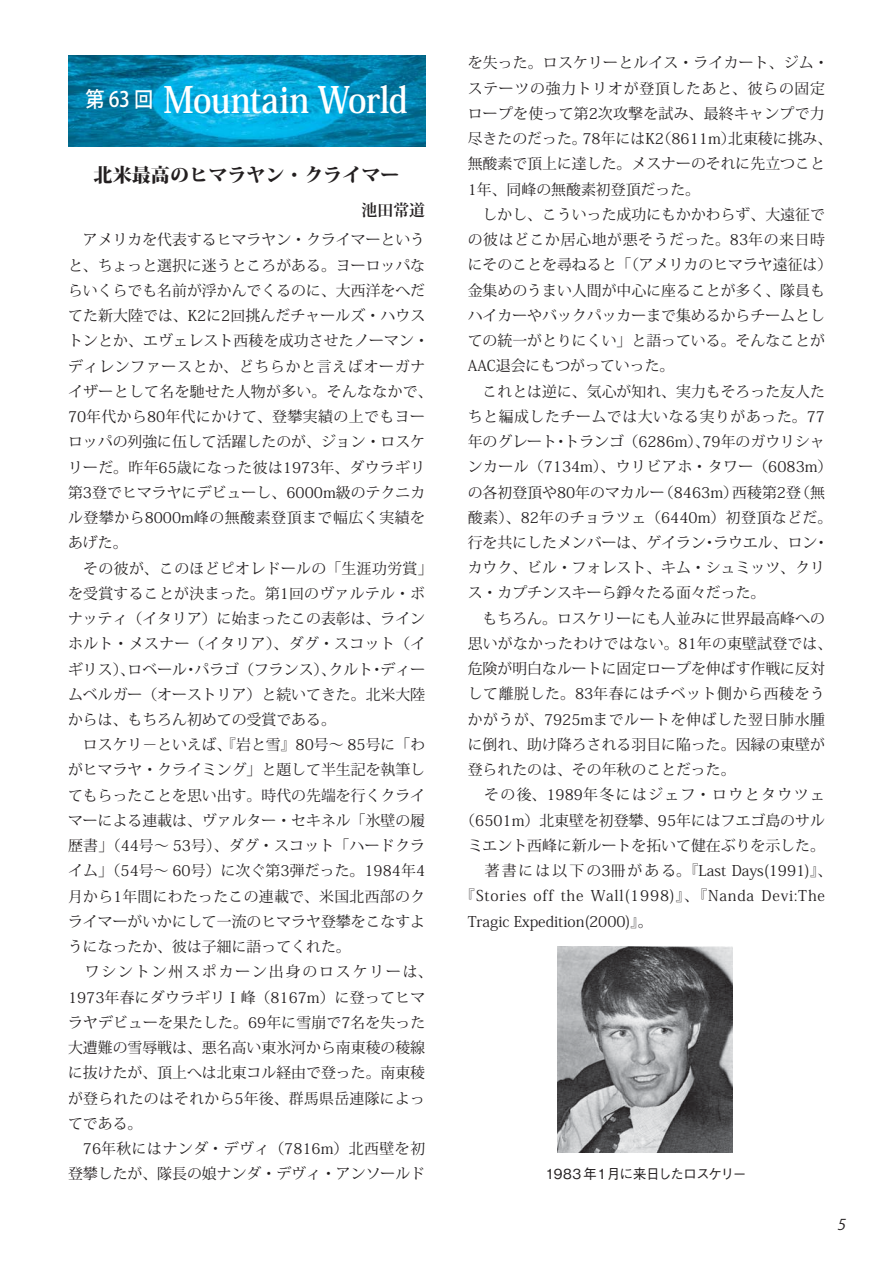
<style>
.page{position:relative;width:893px;height:1263px;background:#fff}
.page>*{position:absolute;margin:0;border:0;box-sizing:border-box;transform-origin:0 0}
.t1{font:36.15px "Koz Min Pro Bold 90 msp RKSJ H";letter-spacing:-.02em;color:#fff;scale:.9 1}
.t2{font:19.2px "Koz Min Pro Heavy 90 msp RKSJ H";color:#231f20}
.t3{font:15.9px "Koz Min Pro Bold 90 msp RKSJ H";color:#231f20}
.t4{font:14.85px/25.2px "Koz Min Pro Regular 90 msp RKSJ H";color:#231f20}
.t5{font:14.85px "Koz Min Pro Regular 90 msp RKSJ H";letter-spacing:.04em;color:#231f20}
.t6{font:14.85px "Koz Min Pro Regular 90 msp RKSJ H";letter-spacing:.035em;color:#231f20}
.t7{font:14.85px "Koz Min Pro Regular 90 msp RKSJ H";letter-spacing:.055em;color:#231f20}
.t8{font:14.85px "Koz Min Pro Regular 90 msp RKSJ H";letter-spacing:.02em;color:#231f20}
.t9{font:14.85px "Koz Min Pro Regular 90 msp RKSJ H";letter-spacing:.095em;color:#231f20}
.t10{font:14.85px "Koz Min Pro Regular 90 msp RKSJ H";letter-spacing:.05em;color:#231f20}
.t11{font:italic 14.85px "Koz Go Pro Regular 90 msp RKSJ H";color:#231f20}
.t12{font:13.8px "Gothic BBB Pro Medium 90 msp RKSJ H";letter-spacing:-.055em;color:#231f20}
</style>
<div class="page">
<img style="left:68px;top:56px;width:357px;height:90px">
<img style="left:558px;top:947px;width:175px;height:206px">
<h1 class="t1" style="left:85px;top:86px;width:360px"><sup>第</sup> <sup>63</sup> <sup>回</sup> Mountain World</h1>
<p class="t2" style="left:94px;top:167px;width:308px">北米最高のヒマラヤン・クライマー</p>
<p class="t3" style="left:361px;top:204px;width:65px">池田常道</p>
<p class="t4" style="left:68px;top:229px;width:366px">　アメリカを代表するヒマラヤン・クライマーというと、ちょっと選択に迷うところがある。ヨーロッパならいくらでも名前が浮かんでくるのに、大西洋をへだてた新大陸では、K2に2回挑んだチャールズ・ハウストンとか、エヴェレスト西稜を成功させたノーマン・ディレンファースとか、どちらかと言えばオーガナイザーとして名を馳せた人物が多い。そんななかで、<br>70年代から80年代にかけて、登攀実績の上でもヨーロッパの列強に伍して活躍したのが、ジョン・ロスケリーだ。昨年65歳になった彼は1973年、ダウラギリ第3登でヒマラヤにデビューし、6000m級のテクニカル登攀から8000m峰の無酸素登頂まで幅広く実績をあげた。<br>　その彼が、このほどピオレドールの「生涯功労賞」を受賞することが決まった。第1回のヴァルテル・ボナッティ（イタリア）に始まったこの表彰は、ラインホルト・メスナー（イタリア）、ダグ・スコット（イギリス）、ロベール・パラゴ（フランス）、クルト・ディームベルガー（オーストリア）と続いてきた。北米大陸からは、もちろん初めての受賞である。<br>　ロスケリ－といえば、『岩と雪』80号～ 85号に「わがヒマラヤ・クライミング」と題して半生記を執筆してもらったことを思い出す。時代の先端を行くクライマーによる連載は、ヴァルター・セキネル「氷壁の履歴書」（44号～ 53号）、ダグ・スコット「ハードクライム」（54号～ 60号）に次ぐ第3弾だった。1984年4月から1年間にわたったこの連載で、米国北西部のクライマーがいかにして一流のヒマラヤ登攀をこなすようになったか、彼は子細に語ってくれた。<br>　ワシントン州スポカーン出身のロスケリーは、<br>1973年春にダウラギリⅠ峰（8167m）に登ってヒマラヤデビューを果たした。69年に雪崩で7名を失った大遭難の雪辱戦は、悪名高い東氷河から南東稜の稜線に抜けたが、頂上へは北東コル経由で登った。南東稜が登られたのはそれから5年後、群馬県岳連隊によってである。<br>　76年秋にはナンダ・デヴィ（7816m）北西壁を初登攀したが、隊長の娘ナンダ・デヴィ・アンソールド</p>
<p class="t4" style="left:468px;top:52px;width:362px">を失った。ロスケリーとルイス・ライカート、ジム・</p>
<p class="t10" style="left:468px;top:82px;width:359px">ステーツの強力トリオが登頂したあと、彼らの固定</p>
<p class="t8" style="left:468px;top:108px;width:359px">ロープを使って第2次攻撃を試み、最終キャンプで力</p>
<p class="t4" style="left:468px;top:128px;width:366px">尽きたのだった。78年にはK2（8611m）北東稜に挑み、</p>
<p class="t4" style="left:468px;top:153px;width:359px">無酸素で頂上に達した。メスナーのそれに先立つこと</p>
<p class="t4" style="left:468px;top:178px;width:234px">1年、同峰の無酸素初登頂だった。</p>
<p class="t4" style="left:468px;top:204px;width:359px">　しかし、こういった成功にもかかわらず、大遠征で</p>
<p class="t5" style="left:468px;top:234px;width:359px">の彼はどこか居心地が悪そうだった。83年の来日時</p>
<p class="t4" style="left:468px;top:254px;width:366px">にそのことを尋ねると「（アメリカのヒマラヤ遠征は）</p>
<p class="t4" style="left:468px;top:279px;width:359px">金集めのうまい人間が中心に座ることが多く、隊員も</p>
<p class="t4" style="left:468px;top:305px;width:359px">ハイカーやバックパッカーまで集めるからチームとし</p>
<p class="t4" style="left:468px;top:330px;width:359px">ての統一がとりにくい」と語っている。そんなことが</p>
<p class="t4" style="left:468px;top:355px;width:208px">AAC退会にもつがっていった。</p>
<p class="t4" style="left:468px;top:380px;width:359px">　これとは逆に、気心が知れ、実力もそろった友人た</p>
<p class="t5" style="left:468px;top:411px;width:359px">ちと編成したチームでは大いなる実りがあった。77</p>
<p class="t4" style="left:468px;top:431px;width:359px">年のグレート・トランゴ（6286m）、79年のガウリシャ</p>
<p class="t6" style="left:468px;top:461px;width:366px">ンカール（7134m）、ウリビアホ・タワー（6083m）</p>
<p class="t4" style="left:468px;top:481px;width:359px">の各初登頂や80年のマカルー（8463m）西稜第2登（無</p>
<p class="t6" style="left:468px;top:512px;width:366px">酸素）、82年のチョラツェ（6440m）初登頂などだ。</p>
<p class="t4" style="left:468px;top:532px;width:362px">行を共にしたメンバーは、ゲイラン・ラウエル、ロン・</p>
<p class="t4" style="left:468px;top:557px;width:359px">カウク、ビル・フォレスト、キム・シュミッツ、クリ</p>
<p class="t4" style="left:468px;top:582px;width:299px">ス・カプチンスキーら錚々たる面々だった。</p>
<p class="t4" style="left:468px;top:607px;width:359px">　もちろん。ロスケリーにも人並みに世界最高峰への</p>
<p class="t4" style="left:468px;top:633px;width:366px">思いがなかったわけではない。81年の東壁試登では、</p>
<p class="t4" style="left:468px;top:658px;width:359px">危険が明白なルートに固定ロープを伸ばす作戦に反対</p>
<p class="t5" style="left:468px;top:688px;width:359px">して離脱した。83年春にはチベット側から西稜をう</p>
<p class="t5" style="left:468px;top:713px;width:359px">かがうが、7925mまでルートを伸ばした翌日肺水腫</p>
<p class="t4" style="left:468px;top:734px;width:359px">に倒れ、助け降ろされる羽目に陥った。因縁の東壁が</p>
<p class="t4" style="left:468px;top:759px;width:269px">登られたのは、その年秋のことだった。</p>
<p class="t9" style="left:468px;top:789px;width:359px">　その後、1989年冬にはジェフ・ロウとタウツェ</p>
<p class="t4" style="left:460px;top:809px;width:366px">（6501m）北東壁を初登攀、95年にはフエゴ島のサル</p>
<p class="t4" style="left:468px;top:835px;width:359px">ミエント西峰に新ルートを拓いて健在ぶりを示した。</p>
<p class="t4" style="left:468px;top:860px;width:366px">　著書には以下の3冊がある。『Last Days(1991)』、</p>
<p class="t7" style="left:460px;top:890px;width:366px">『Stories off the Wall(1998)』、『Nanda Devi:The</p>
<p class="t4" style="left:468px;top:910px;width:187px">Tragic Expedition(2000)』。</p>
<p class="t12" style="left:546px;top:1168px;width:202px">1983年1月に来日したロスケリー</p>
<p class="t11" style="left:837px;top:1218px;width:12px">5</p>
</div>
